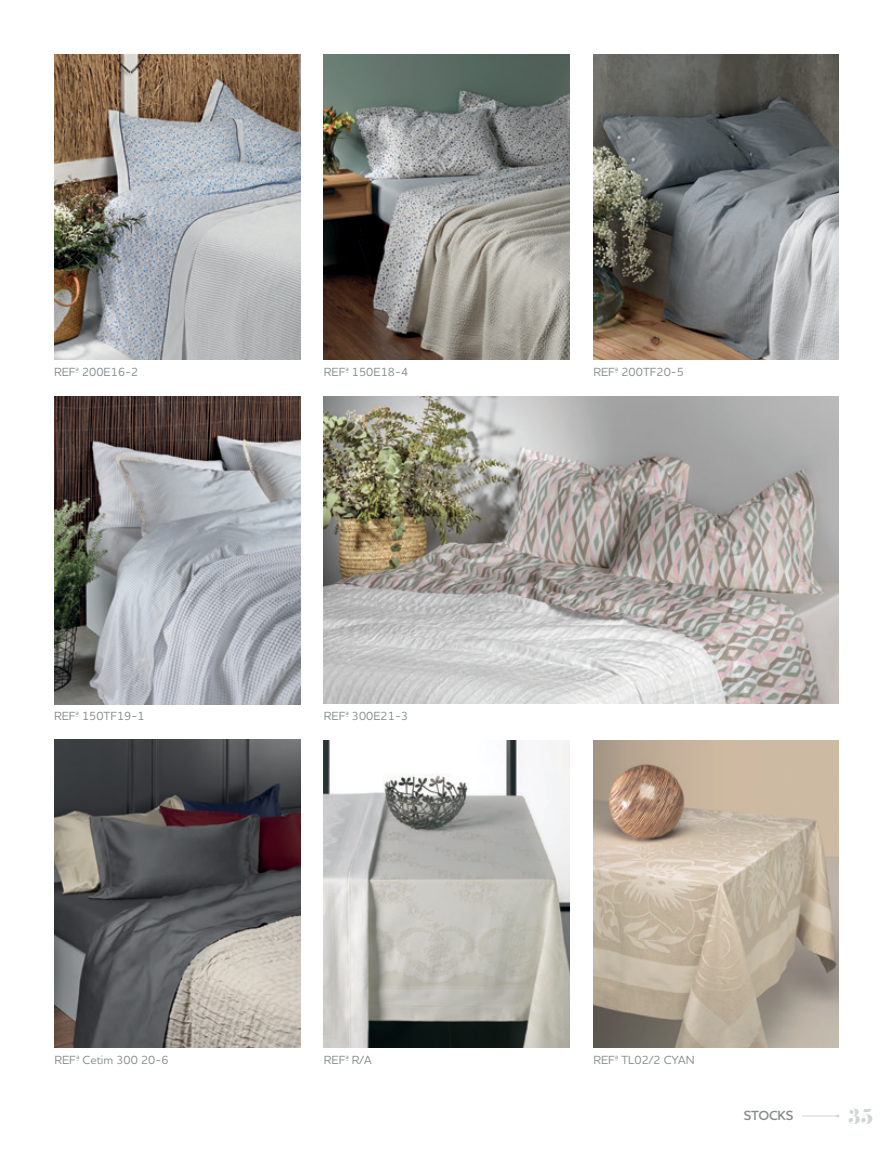
<style>
.page{position:relative;width:893px;height:1170px;background:#fff}
.page>*{position:absolute;margin:0;border:0;box-sizing:border-box;transform-origin:0 0}
.t1{font:21px "Pistilli";color:#d1d5d5}
.t2{font:600 13.5px "Houschka Pro";letter-spacing:-.02em;color:#858d8d}
.t3{font:500 12px "Houschka Pro";color:#858d8d}
</style>
<div class="page">
<hr style="left:802px;top:1115px;width:36px;height:1px;background:#d1d5d5">
<img style="left:324px;top:740px;width:246px;height:307px">
<img style="left:593px;top:740px;width:246px;height:307px">
<img style="left:54px;top:54px;width:246px;height:305px">
<img style="left:324px;top:54px;width:246px;height:305px">
<img style="left:593px;top:54px;width:246px;height:305px">
<img style="left:54px;top:397px;width:246px;height:307px">
<img style="left:324px;top:397px;width:515px;height:306px">
<img style="left:54px;top:739px;width:246px;height:308px">
<p class="t3" style="left:54px;top:364px;width:86px">REFª 200E16-2</p>
<p class="t3" style="left:324px;top:364px;width:86px">REFª 150E18-4</p>
<p class="t3" style="left:593px;top:364px;width:92px">REFª 200TF20-5</p>
<p class="t3" style="left:54px;top:708px;width:92px">REFª 150TF19-1</p>
<p class="t3" style="left:54px;top:1051px;width:116px">REFª Cetim 300 20-6</p>
<p class="t3" style="left:324px;top:708px;width:86px">REFª 300E21-3</p>
<p class="t3" style="left:324px;top:1051px;width:49px">REFª R/A</p>
<p class="t3" style="left:593px;top:1051px;width:103px">REFª TL02/2 CYAN</p>
<p class="t2" style="left:744px;top:1106px;width:51px">STOCKS</p>
<h1 class="t1" style="left:848px;top:1102px;width:27px">35</h1>
</div>
